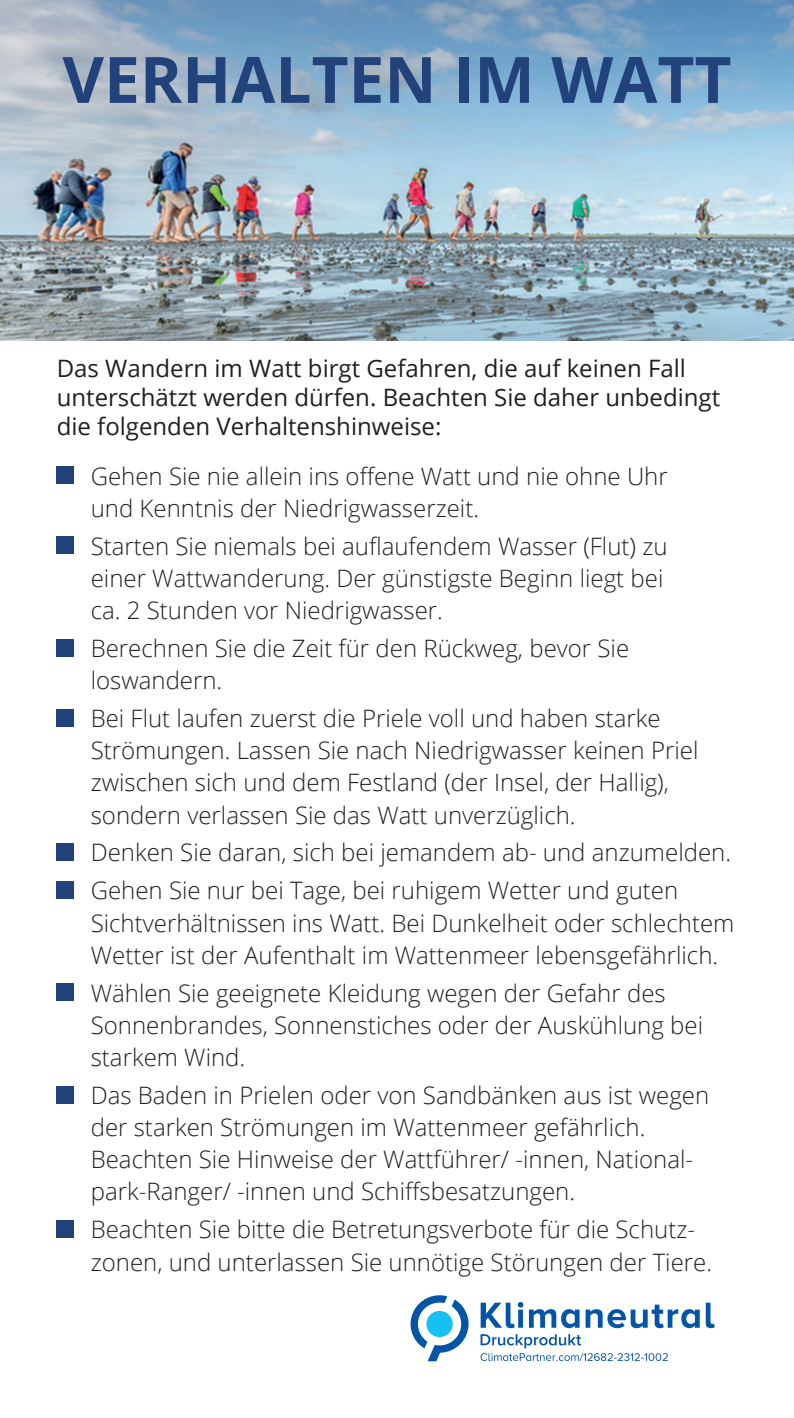
<style>
.page{position:relative;width:794px;height:1418px;background:#fff}
.page>*{position:absolute;margin:0;border:0;box-sizing:border-box;transform-origin:0 0}
.t1{font:700 64px "Open Sans";color:#22427c}
.t2{font:300 24px/32px "Open Sans";color:#231f20}
.t3{font:24px/28.8px "Open Sans";color:#231f20}
</style>
<div class="page">
<img style="left:0;top:0;width:794px;height:340px">
<div style="left:57px;top:467px;width:17px;height:17px;background:#22427c"></div>
<div style="left:57px;top:537px;width:17px;height:17px;background:#22427c"></div>
<div style="left:57px;top:639px;width:17px;height:17px;background:#22427c"></div>
<div style="left:57px;top:709px;width:17px;height:17px;background:#22427c"></div>
<div style="left:57px;top:843px;width:17px;height:17px;background:#22427c"></div>
<div style="left:57px;top:881px;width:17px;height:17px;background:#22427c"></div>
<div style="left:57px;top:983px;width:17px;height:17px;background:#22427c"></div>
<div style="left:57px;top:1086px;width:17px;height:17px;background:#22427c"></div>
<div style="left:57px;top:1220px;width:17px;height:17px;background:#22427c"></div>
<svg style="left:480px;top:1302px;width:43px;height:26px"></svg>
<svg style="left:529px;top:1309px;width:50px;height:19px"></svg>
<svg style="left:585px;top:1304px;width:114px;height:24px"></svg>
<svg style="left:706px;top:1302px;width:9px;height:26px"></svg>
<svg style="left:410px;top:1295px;width:58px;height:66px"></svg>
<svg style="left:480px;top:1334px;width:187px;height:26px"></svg>
<h1 class="t1" style="left:62px;top:34px;width:670px">VERHALTEN IM WATT</h1>
<p class="t3" style="left:57px;top:353px;width:665px">Das Wandern im Watt birgt Gefahren, die auf keinen Fall unterschätzt werden dürfen. Beachten Sie daher unbedingt die folgenden Verhaltenshinweise:</p>
<p class="t2" style="left:91px;top:459px;width:578px">Gehen Sie nie allein ins offene Watt und nie ohne Uhr und Kenntnis der Niedrigwasserzeit.</p>
<p class="t2" style="left:91px;top:529px;width:578px">Starten Sie niemals bei auflaufendem Wasser (Flut) zu einer Wattwanderung. Der günstigste Beginn liegt bei ca. 2 Stunden vor Niedrigwasser.</p>
<p class="t2" style="left:91px;top:631px;width:540px">Berechnen Sie die Zeit für den Rückweg, bevor Sie loswandern.</p>
<p class="t2" style="left:91px;top:701px;width:609px">Bei Flut laufen zuerst die Priele voll und haben starke Strömungen. Lassen Sie nach Niedrigwasser keinen Priel zwischen sich und dem Festland (der Insel, der Hallig), sondern verlassen Sie das Watt unverzüglich.</p>
<p class="t2" style="left:91px;top:833px;width:642px;line-height:38px">Denken Sie daran, sich bei jemandem ab- und anzumelden.<br>Gehen Sie nur bei Tage, bei ruhigem Wetter und guten</p>
<p class="t2" style="left:91px;top:906px;width:645px">Sichtverhältnissen ins Watt. Bei Dunkelheit oder schlechtem<br>Wetter ist der Aufenthalt im Wattenmeer lebensgefährlich.</p>
<p class="t2" style="left:91px;top:976px;width:614px">Wählen Sie geeignete Kleidung wegen der Gefahr des<br>Sonnenbrandes, Sonnenstiches oder der Auskühlung bei starkem Wind.</p>
<p class="t2" style="left:91px;top:1078px;width:620px">Das Baden in Prielen oder von Sandbänken aus ist wegen der starken Strömungen im Wattenmeer gefährlich.<br>Beachten Sie Hinweise der Wattführer/ -innen, National&shy;park-Ranger/ -innen und Schiffsbesatzungen.</p>
<p class="t2" style="left:91px;top:1212px;width:623px">Beachten Sie bitte die Betretungsverbote für die Schutz&shy;zonen, und unterlassen Sie unnötige Störungen der Tiere.</p>
</div>
